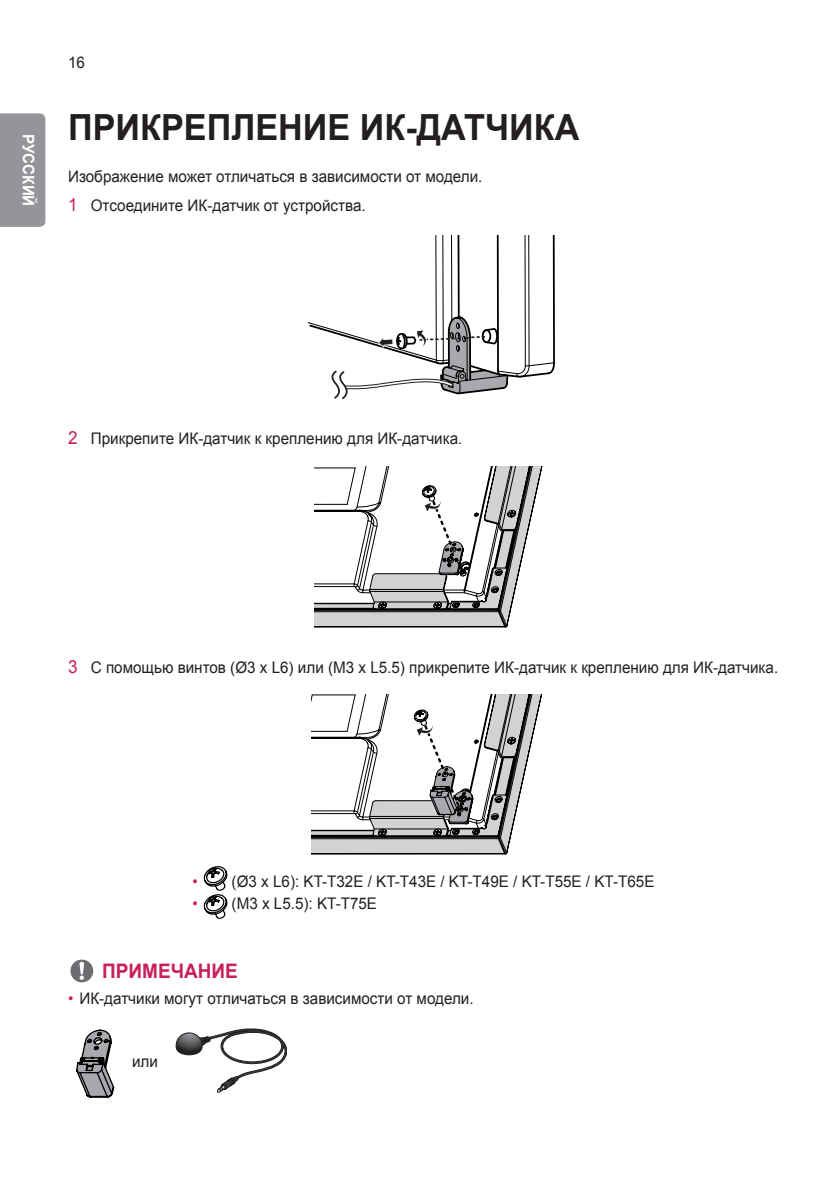
<style>
.page{position:relative;width:840px;height:1191px;background:#fff}
.page>*{position:absolute;margin:0;border:0;box-sizing:border-box;transform-origin:0 0}
.Title1{font:700 36px "Arial";color:#231f20;scale:.95 1}
.Warning{font:700 20px "Arial";color:#c8205d;scale:.95 1}
.Body{font:16px "Arial";color:#231f20;scale:.95 1}
.t1{font:700 16px "Arial";color:#fff;scale:.95 1}
.s1{font-size:18px;color:#c8205d}
.s2{color:#c8205d}
</style>
<div class="page">
<div style="left:0;top:113px;width:45px;height:114px;background:#939598"></div>
<svg style="left:307px;top:236px;width:247px;height:163px"></svg>
<svg style="left:314px;top:466px;width:229px;height:161px"></svg>
<svg style="left:311px;top:694px;width:232px;height:160px"></svg>
<svg style="left:204px;top:866px;width:23px;height:53px"></svg>
<svg style="left:70px;top:959px;width:23px;height:23px"></svg>
<svg style="left:176px;top:1028px;width:111px;height:64px"></svg>
<svg style="left:76px;top:1029px;width:38px;height:68px"></svg>
<p class="t1" style="left:39px;top:134px;width:78px;rotate:90deg">РУССКИЙ</p>
<p class="Body" style="left:68px;top:52px;width:19px">16</p>
<p class="Title1" style="left:68px;top:103px;width:539px">ПРИКРЕПЛЕНИЕ ИК-ДАТЧИКА</p>
<p class="Body" style="left:68px;top:166px;width:437px">Изображение может отличаться в зависимости от модели.</p>
<p class="Body" style="left:68px;top:195px;width:314px"><span class="s1">1</span> Отсоедините ИК-датчик от устройства.</p>
<p class="Body" style="left:68px;top:428px;width:416px"><span class="s1">2</span> Прикрепите ИК-датчик к креплению для ИК-датчика.</p>
<p class="Body" style="left:68px;top:656px;width:748px"><span class="s1">3</span> С помощью винтов (Ø3 x L6) или (M3 x L5.5) прикрепите ИК-датчик к креплению для ИК-датчика.</p>
<p class="Body" style="left:192px;top:870px;width:487px"><span class="s2">•</span> (Ø3 x L6): KT-T32E / KT-T43E / KT-T49E / KT-T55E / KT-T65E</p>
<p class="Body" style="left:192px;top:893px;width:196px"><span class="s2">•</span> (M3 x L5.5): KT-T75E</p>
<p class="Warning" style="left:102px;top:958px;width:144px">ПРИМЕЧАНИЕ</p>
<p class="Body" style="left:68px;top:987px;width:428px"><span class="s2">•</span> ИК-датчики могут отличаться в зависимости от модели.</p>
<p class="Body" style="left:132px;top:1051px;width:29px">или</p>
</div>
